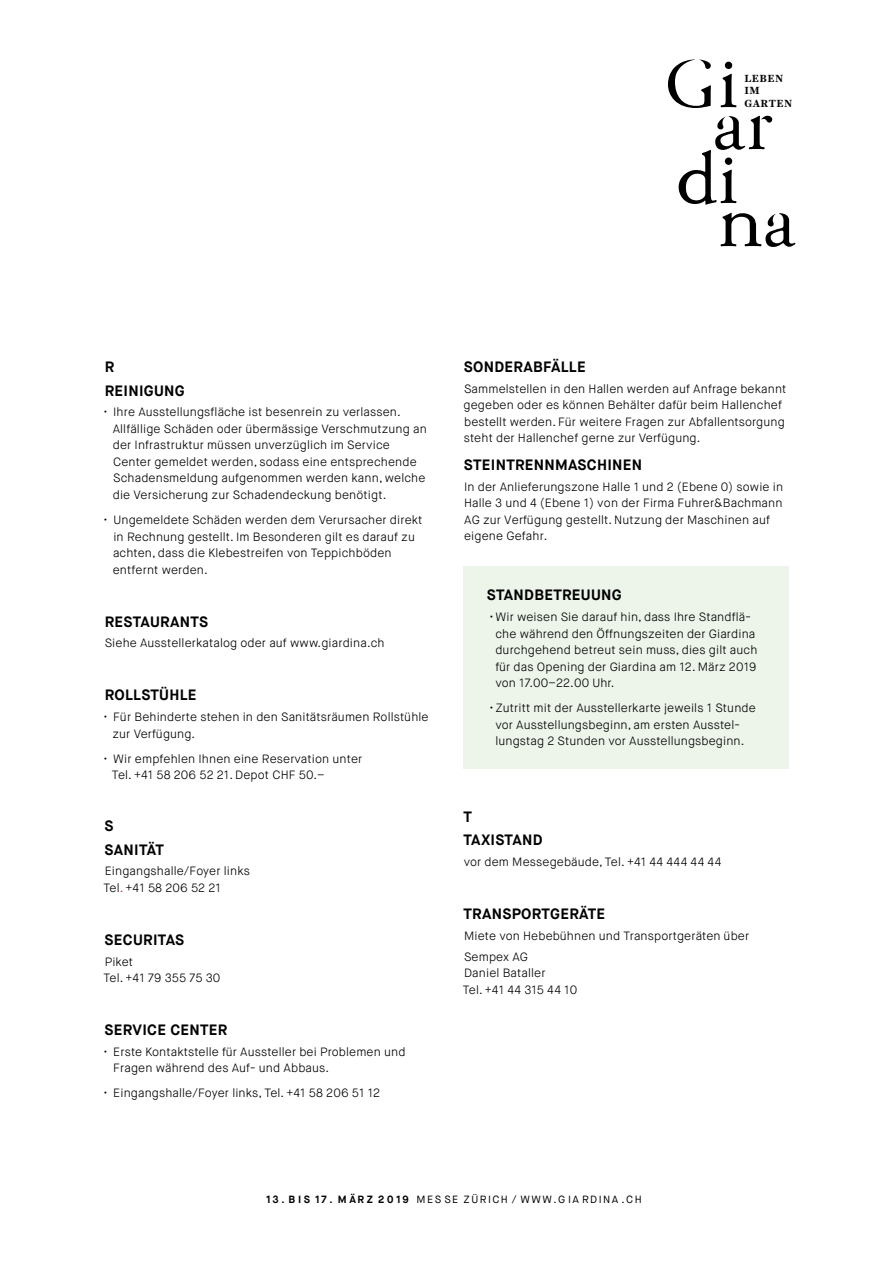
<style>
.page{position:relative;width:893px;height:1263px;background:#fff}
.page>*{position:absolute;margin:0;border:0;box-sizing:border-box;transform-origin:0 0}
.t1{font:700 15px/23.7px "Maison Neue";letter-spacing:.02em;color:#000}
.t2{font:300 12px/16.5px "Maison Neue";letter-spacing:.01em;color:#000}
.t3{font:10.5px "Maison Neue";letter-spacing:.14em;color:#000}
.t4{font:700 10.5px/12.8px "Harriet Text";letter-spacing:.05em;color:#000}
.s1{color:#e5007d}
.s2{font-weight:700}
</style>
<div class="page">
<div style="left:725px;top:62px;width:7px;height:7px;background:#000;border-radius:50%"></div>
<svg style="left:720px;top:213px;width:76px;height:34px"></svg>
<svg style="left:679px;top:116px;width:94px;height:89px"></svg>
<svg style="left:720px;top:74px;width:17px;height:33px"></svg>
<svg style="left:668px;top:60px;width:43px;height:48px"></svg>
<div style="left:463px;top:566px;width:326px;height:203px;background:#edf5eb"></div>
<p class="t4" style="left:744px;top:72px;width:49px">LEBEN<br>IM<br>GARTEN</p>
<p class="t1" style="left:105px;top:355px;width:81px">R<br>REINIGUNG</p>
<p class="t2" style="left:113px;top:404px;width:316px;text-indent:-9px">• Ihre Ausstellungsfläche ist besenrein zu verlassen.<br>Allfällige Schäden oder übermässige Verschmutzung an der Infrastruktur müssen unverzüglich im Service Center gemeldet werden, sodass eine entsprechende Schadensmeldung aufgenommen werden kann, welche die Versicherung zur Schadendeckung benötigt.</p>
<p class="t2" style="left:113px;top:512px;width:311px;text-indent:-9px">• Ungemeldete Schäden werden dem Verursacher direkt in Rechnung gestellt. Im Besonderen gilt es darauf zu achten, dass die Klebestreifen von Teppichböden entfernt werden.</p>
<p class="t1" style="left:105px;top:609px;width:105px">RESTAURANTS</p>
<p class="t2" style="left:105px;top:635px;width:281px">Siehe Ausstellerkatalog oder auf www.giardina.ch</p>
<p class="t1" style="left:105px;top:683px;width:93px">ROLLSTÜHLE</p>
<p class="t2" style="left:113px;top:709px;width:318px;text-indent:-9px">• Für Behinderte stehen in den Sanitätsräumen Rollstühle zur Verfügung.</p>
<p class="t2" style="left:112px;top:750px;width:252px;text-indent:-8px">• Wir empfehlen Ihnen eine Reservation unter<br>Tel. +41 58 206 52 21. Depot CHF 50.–</p>
<p class="t1" style="left:105px;top:814px;width:61px">S<br>SANITÄT</p>
<p class="t2" style="left:103px;top:863px;width:148px">Eingangshalle/Foyer links<br>Tel<span class="s1">.</span> +41 58 206 52 21</p>
<p class="t1" style="left:105px;top:928px;width:81px">SECURITAS</p>
<p class="t2" style="left:103px;top:953px;width:118px">Piket<br>Tel. +41 79 355 75 30</p>
<p class="t1" style="left:105px;top:1018px;width:124px">SERVICE CENTER</p>
<p class="t2" style="left:113px;top:1043px;width:294px;text-indent:-9px">• Erste Kontaktstelle für Aussteller bei Problemen und<br>Fragen während des Auf- und Abbaus.</p>
<p class="t2" style="left:104px;top:1085px;width:278px">• Eingangshalle/Foyer links, Tel. +41 58 206 51 12</p>
<p class="t1" style="left:464px;top:355px;width:123px">SONDERABFÄLLE</p>
<p class="t2" style="left:464px;top:380px;width:324px">Sammelstellen in den Hallen werden auf Anfrage bekannt gegeben oder es können Behälter dafür beim Hallenchef bestellt werden. Für weitere Fragen zur Abfallentsorgung steht der Hallenchef gerne zur Verfügung.</p>
<p class="t1" style="left:464px;top:453px;width:180px">STEINTRENNMASCHINEN</p>
<p class="t2" style="left:464px;top:479px;width:321px">In der Anlieferungszone Halle 1 und 2 (Ebene 0) sowie in Halle 3 und 4 (Ebene 1) von der Firma Fuhrer&amp;Bachmann AG zur Verfügung gestellt. Nutzung der Maschinen auf eigene Gefahr.</p>
<p class="t1" style="left:487px;top:583px;width:136px">STANDBETREUUNG</p>
<p class="t2" style="left:495px;top:609px;width:263px;text-indent:-6px">• Wir weisen Sie darauf hin, dass Ihre Standflä&shy;che während den Öffnungszeiten der Giardina durchgehend betreut sein muss, dies gilt auch für das Opening der Giardina am 12. März 2019 von 17.00–22.00 Uhr.</p>
<p class="t2" style="left:495px;top:700px;width:262px;text-indent:-6px">• Zutritt mit der Ausstellerkarte jeweils 1 Stunde vor Ausstellungsbeginn, am ersten Ausstel&shy;lungstag 2 Stunden vor Ausstellungsbeginn.</p>
<p class="t1" style="left:463px;top:804px;width:81px">T<br>TAXISTAND</p>
<p class="t2" style="left:464px;top:854px;width:259px">vor dem Messegebäude, Tel. +41 44 444 44 44</p>
<p class="t1" style="left:463px;top:902px;width:143px">TRANSPORTGERÄTE</p>
<p class="t2" style="left:464px;top:925px;width:287px;line-height:20.7px">Miete von Hebebühnen und Transportgeräten über<br>Sempex AG</p>
<p class="t2" style="left:463px;top:965px;width:116px">Daniel Bataller<br>Tel. +41 44 315 44 10</p>
<p class="t3" style="left:266px;top:1193px;width:377px"><span class="s2">13 . B I S 17 . M ÄR Z 2 0 19</span> MES SE ZÜRICH / WWW.G IA RDINA .CH</p>
</div>
